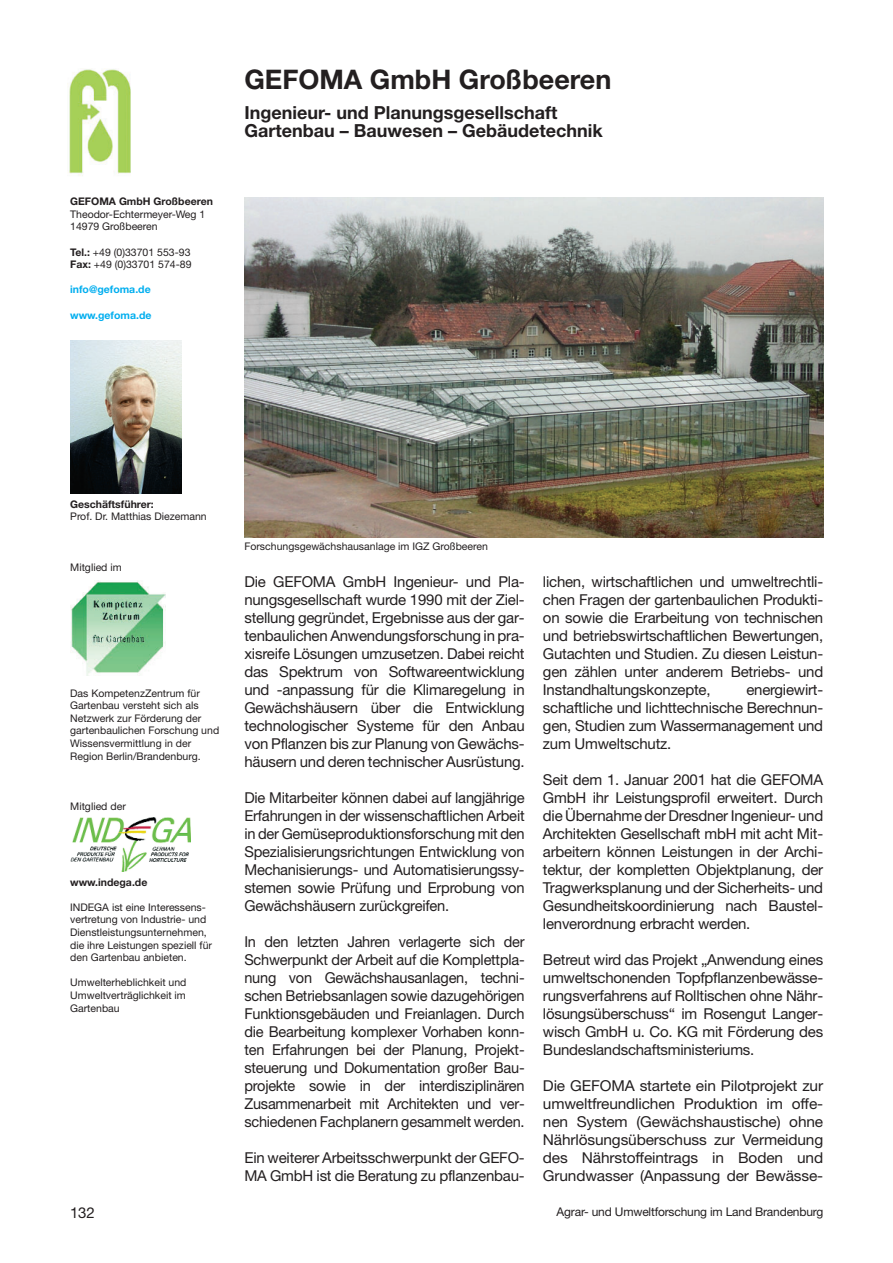
<style>
.page{position:relative;width:893px;height:1263px;background:#fff}
.page>*{position:absolute;margin:0;border:0;box-sizing:border-box;transform-origin:0 0}
.t1{font:700 27px "Helvetica Neue";color:#231f20}
.t2{font:700 18px/18px "Helvetica Neue";color:#231f20}
.t3{font:15px/18px "Helvetica Neue";letter-spacing:-.015em;color:#231f20;text-align:justify}
.t4{font:12px "Helvetica Neue";letter-spacing:-.015em;color:#231f20}
.t5{font:10.5px/12.6px "Helvetica Neue";color:#231f20}
.t6{font:700 10.5px "Helvetica Neue";color:#231f20}
.t7{font:700 10.5px "Helvetica Neue";color:#00aeef}
.s1{font-weight:700}
</style>
<div class="page">
<img style="left:244px;top:198px;width:579px;height:340px">
<img style="left:69px;top:69px;width:62px;height:107px">
<img style="left:70px;top:580px;width:95px;height:96px">
<img style="left:70px;top:817px;width:120px;height:55px">
<img style="left:70px;top:341px;width:111px;height:152px">
<p class="t6" style="left:70px;top:198px;width:144px">GEFOMA GmbH Großbeeren</p>
<p class="t5" style="left:70px;top:209px;width:137px">Theodor-Echtermeyer-Weg 1<br>14979 Großbeeren</p>
<p class="t5" style="left:70px;top:247px;width:123px"><span class="s1">Tel.:</span> +49 (0)33701 553-93<br><span class="s1">Fax:</span> +49 (0)33701 574-89</p>
<p class="t7" style="left:70px;top:286px;width:82px">info@gefoma.de</p>
<p class="t7" style="left:70px;top:311px;width:83px">www.gefoma.de</p>
<h1 class="t1" style="left:244px;top:70px;width:368px">GEFOMA GmbH Großbeeren</h1>
<p class="t2" style="left:244px;top:105px;width:360px">Ingenieur- und Planungsgesellschaft<br>Gartenbau – Bauwesen – Gebäudetechnik</p>
<p class="t6" style="left:70px;top:500px;width:85px">Geschäftsführer:</p>
<p class="t5" style="left:70px;top:511px;width:138px">Prof. Dr. Matthias Diezemann</p>
<p class="t5" style="left:70px;top:562px;width:53px">Mitglied im</p>
<p class="t5" style="left:70px;top:688px;width:150px">Das KompetenzZentrum für<br>Gartenbau versteht sich als<br>Netzwerk zur Förderung der gartenbaulichen Forschung und<br>Wissensvermittlung in der<br>Region Berlin/Brandenburg.</p>
<p class="t5" style="left:70px;top:801px;width:57px">Mitglied der</p>
<p class="t6" style="left:70px;top:878px;width:79px">www.indega.de</p>
<p class="t5" style="left:70px;top:902px;width:143px">INDEGA ist eine Interessens&shy;vertretung von Industrie- und<br>Dienstleistungsunternehmen, die ihre Leistungen speziell für den Gartenbau anbieten.</p>
<p class="t5" style="left:70px;top:977px;width:118px;text-align:justify">Umwelterheblichkeit und Umweltverträglichkeit im Gartenbau</p>
<p class="t5" style="left:244px;top:541px;width:245px">Forschungsgewächshausanlage im IGZ Großbeeren</p>
<p class="t3" style="left:244px;top:574px;width:282px">Die GEFOMA GmbH Ingenieur- und Pla&shy;nungsgesellschaft wurde 1990 mit der Ziel&shy;stellung gegründet, Ergebnisse aus der gar&shy;tenbaulichen Anwendungsforschung in pra&shy;xisreife Lösungen umzusetzen. Dabei reicht das Spektrum von Softwareentwicklung und -anpassung für die Klimaregelung in Gewächshäusern über die Entwicklung technologischer Systeme für den Anbau von Pflanzen bis zur Planung von Gewächs&shy;häusern und deren technischer Ausrüstung.</p>
<p class="t3" style="left:244px;top:790px;width:282px">Die Mitarbeiter können dabei auf langjährige Erfahrungen in der wissenschaftlichen Arbeit in der Gemüseproduktionsforschung mit den Spezialisierungsrichtungen Entwicklung von Mechanisierungs- und Automatisierungssy&shy;stemen sowie Prüfung und Erprobung von Gewächshäusern zurückgreifen.</p>
<p class="t3" style="left:244px;top:934px;width:282px">In den letzten Jahren verlagerte sich der Schwerpunkt der Arbeit auf die Komplettpla&shy;nung von Gewächshausanlagen, techni&shy;schen Betriebsanlagen sowie dazugehörigen Funktionsgebäuden und Freianlagen. Durch die Bearbeitung komplexer Vorhaben konn&shy;ten Erfahrungen bei der Planung, Projekt&shy;steuerung und Dokumentation großer Bau&shy;projekte sowie in der interdisziplinären Zusammenarbeit mit Architekten und ver&shy;schiedenen Fachplanern gesammelt werden.</p>
<p class="t3" style="left:244px;top:1150px;width:282px">Ein weiterer Arbeitsschwerpunkt der GEFO-<br>MA GmbH ist die Beratung zu pflanzenbau-</p>
<p class="t3" style="left:543px;top:574px;width:282px">lichen, wirtschaftlichen und umweltrechtli&shy;chen Fragen der gartenbaulichen Produkti&shy;on sowie die Erarbeitung von technischen und betriebswirtschaftlichen Bewertungen, Gutachten und Studien. Zu diesen Leistun&shy;gen zählen unter anderem Betriebs- und Instandhaltungskonzepte,</p>
<p class="t3" style="left:543px;top:682px;width:282px;text-indent:203px">energiewirt&shy;schaftliche und lichttechnische Berechnun&shy;gen, Studien zum Wassermanagement und zum Umweltschutz.</p>
<p class="t3" style="left:543px;top:772px;width:282px">Seit dem 1. Januar 2001 hat die GEFOMA GmbH ihr Leistungsprofil erweitert. Durch die Übernahme der Dresdner Ingenieur- und Architekten Gesellschaft mbH mit acht Mit&shy;arbeitern können Leistungen in der Archi&shy;tektur, der kompletten Objektplanung, der Tragwerksplanung und der Sicherheits- und Gesundheitskoordinierung nach Baustel&shy;lenverordnung erbracht werden.</p>
<p class="t3" style="left:543px;top:952px;width:282px">Betreut wird das Projekt „Anwendung eines umweltschonenden Topfpflanzenbewässe&shy;rungsverfahrens auf Rolltischen ohne Nähr&shy;lösungsüberschuss“ im Rosengut Langer&shy;wisch GmbH u. Co. KG mit Förderung des Bundeslandschaftsministeriums.</p>
<p class="t3" style="left:543px;top:1078px;width:282px">Die GEFOMA startete ein Pilotprojekt zur umweltfreundlichen Produktion im offe&shy;nen System (Gewächshaustische) ohne Nährlösungsüberschuss zur Vermeidung des Nährstoffeintrags in Boden und Grundwasser (Anpassung der Bewässe-</p>
<p class="t3" style="left:70px;top:1205px;width:26px">132</p>
<p class="t4" style="left:556px;top:1208px;width:268px">Agrar- und Umweltforschung im Land Brandenburg</p>
</div>
